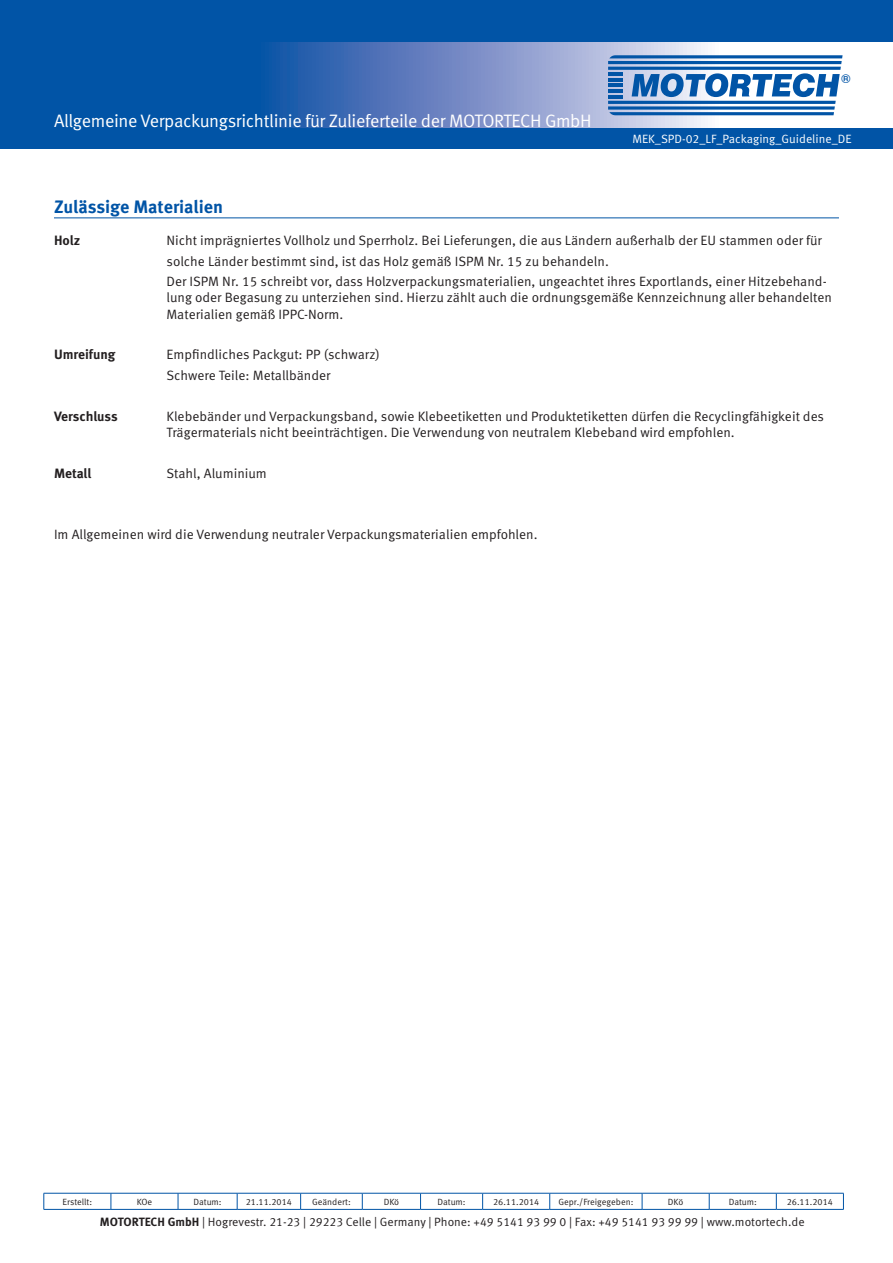
<style>
.page{position:relative;width:893px;height:1263px;background:#fff}
.page>*{position:absolute;margin:0;border:0;box-sizing:border-box;transform-origin:0 0}
.t1{font:18px "Meta Pro Norm";letter-spacing:-.02em;color:#fff}
.t2{font:700 18px "Meta Pro";letter-spacing:-.005em;color:#0154a6}
.t3{font:13.5px/20.4px "Meta Pro Norm";color:#231f20}
.t4{font:700 13.5px "Meta Pro";letter-spacing:-.005em;color:#231f20}
.t5{font:700 12.9px "Eurostile";color:#0154a6}
.t6{font:12px "Meta Pro Norm";color:#231f20}
.t7{font:12px "Meta Pro Norm";color:#fff}
.t8{font:9px "Meta Pro Norm";color:#231f20}
.s1{font-family:"Meta Pro";font-weight:700}
</style>
<div class="page">
<div style="left:0;top:0;width:893px;height:149px;background:#0154a6"></div>
<svg style="left:269px;top:43px;width:624px;height:85px;background:#869dce"></svg>
<svg style="left:44px;top:1193px;width:800px;height:16px"></svg>
<hr style="left:44px;top:1209px;width:67px;height:1px;background:#0154a6">
<hr style="left:111px;top:1209px;width:67px;height:1px;background:#0154a6">
<hr style="left:178px;top:1209px;width:59px;height:1px;background:#0154a6">
<hr style="left:237px;top:1209px;width:64px;height:1px;background:#0154a6">
<hr style="left:301px;top:1209px;width:61px;height:1px;background:#0154a6">
<hr style="left:362px;top:1209px;width:59px;height:1px;background:#0154a6">
<hr style="left:421px;top:1209px;width:62px;height:1px;background:#0154a6">
<hr style="left:483px;top:1209px;width:67px;height:1px;background:#0154a6">
<hr style="left:550px;top:1209px;width:92px;height:1px;background:#0154a6">
<hr style="left:642px;top:1209px;width:67px;height:1px;background:#0154a6">
<hr style="left:709px;top:1209px;width:67px;height:1px;background:#0154a6">
<hr style="left:776px;top:1209px;width:68px;height:1px;background:#0154a6">
<hr style="left:608px;top:67px;width:233px;height:3px;background:#0154a6">
<svg style="left:608px;top:42px;width:255px;height:23px"></svg>
<hr style="left:608px;top:72px;width:15px;height:3px;background:#0154a6">
<svg style="left:608px;top:73px;width:232px;height:42px"></svg>
<hr style="left:54px;top:218px;width:785px;height:1px;background:#0154a6">
<h1 class="t1" style="left:54px;top:108px;width:539px">Allgemeine Verpackungsrichtlinie für Zulieferteile der MOTORTECH GmbH</h1>
<p class="t5" style="left:841px;top:71px;width:11px">®</p>
<p class="t7" style="left:632px;top:129px;width:221px">MEK_SPD-02_LF_Packaging_Guideline_DE</p>
<h1 class="t2" style="left:54px;top:193px;width:171px">Zulässige Materialien</h1>
<p class="t4" style="left:54px;top:230px;width:28px">Holz</p>
<p class="t3" style="left:166px;top:229px;width:662px">Nicht imprägniertes Vollholz und Sperrholz. Bei Lieferungen, die aus Ländern außerhalb der EU stammen oder für solche Länder bestimmt sind, ist das Holz gemäß ISPM Nr. 15 zu behandeln.<br>Der ISPM Nr. 15 schreibt vor, dass Holzverpackungsmaterialien, ungeachtet ihres Exportlands, einer Hitzebehand-</p>
<p class="t3" style="left:166px;top:289px;width:667px;line-height:16.2px">lung oder Begasung zu unterziehen sind. Hierzu zählt auch die ordnungsgemäße Kennzeichnung aller behandelten<br>Materialien gemäß IPPC-Norm.</p>
<p class="t4" style="left:54px;top:344px;width:63px">Umreifung</p>
<p class="t3" style="left:166px;top:344px;width:215px">Empfindliches Packgut: PP (schwarz)<br>Schwere Teile: Metallbänder</p>
<p class="t4" style="left:54px;top:406px;width:65px">Verschluss</p>
<p class="t3" style="left:166px;top:407px;width:659px;line-height:16.2px">Klebebänder und Verpackungsband, sowie Klebeetiketten und Produktetiketten dürfen die Recyclingfähigkeit des<br>Trägermaterials nicht beeinträchtigen. Die Verwendung von neutralem Klebeband wird empfohlen.</p>
<p class="t4" style="left:54px;top:463px;width:39px">Metall</p>
<p class="t3" style="left:166px;top:462px;width:102px">Stahl, Aluminium</p>
<p class="t3" style="left:54px;top:523px;width:485px">Im Allgemeinen wird die Verwendung neutraler Verpackungsmaterialien empfohlen.</p>
<p class="t8" style="left:62px;top:1195px;width:31px">Erstellt:</p>
<p class="t8" style="left:137px;top:1195px;width:17px">KOe</p>
<p class="t8" style="left:194px;top:1195px;width:30px">Datum:</p>
<p class="t8" style="left:246px;top:1195px;width:48px">21.11.2014</p>
<p class="t8" style="left:312px;top:1195px;width:40px">Geändert:</p>
<p class="t8" style="left:384px;top:1195px;width:17px">DKö</p>
<p class="t8" style="left:437px;top:1195px;width:30px">Datum:</p>
<p class="t8" style="left:493px;top:1195px;width:48px">26.11.2014</p>
<p class="t8" style="left:558px;top:1195px;width:77px">Gepr./Freigegeben:</p>
<p class="t8" style="left:668px;top:1195px;width:17px">DKö</p>
<p class="t8" style="left:729px;top:1195px;width:30px">Datum:</p>
<p class="t8" style="left:787px;top:1195px;width:48px">26.11.2014</p>
<p class="t6" style="left:100px;top:1213px;width:706px"><span class="s1">MOTORTECH GmbH</span> | Hogrevestr. 21-23 | 29223 Celle | Germany | Phone: +49 5141 93 99 0 | Fax: +49 5141 93 99 99 | www.motortech.de</p>
</div>
